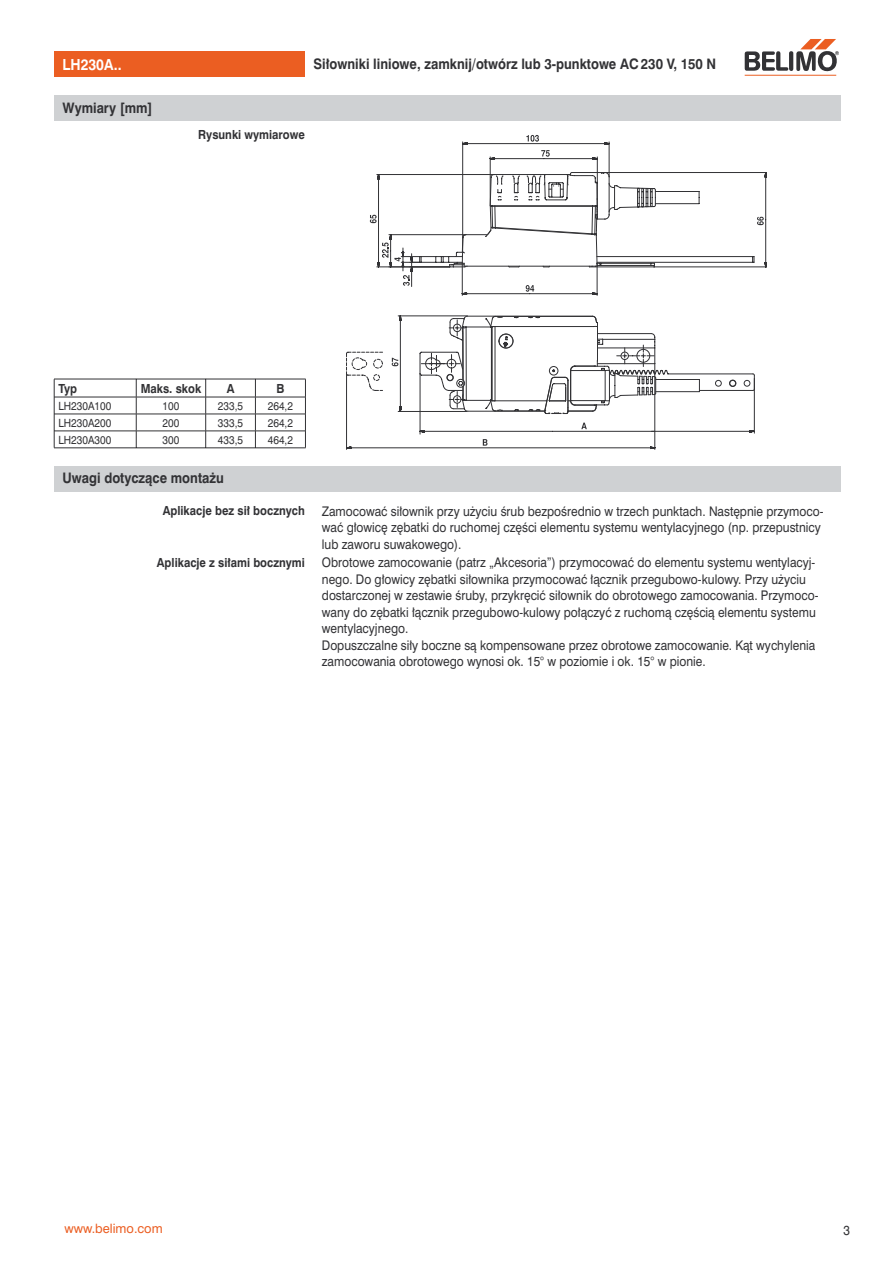
<style>
.page{position:relative;width:893px;height:1263px;background:#fff}
.page>*{position:absolute;margin:0;border:0;box-sizing:border-box;transform-origin:0 0}
._6_tytulik_pomar_na_drugiej{font:700 14.25px "Swis 721 PL";color:#fff;scale:.9 1}
._1_tytul_na_szarej_belce{font:700 13.5px "Swis 721 PL";color:#323235;scale:.9 1}
._4_body{font:12.3px/16.5px "Swis 721 PL";color:#323235;scale:.9 1}
.t1{font:12px "Swis 721 PL";color:#eb5e22}
._3_boldzik{font:700 11.7px "Swis 721 PL";color:#323235;scale:.9 1}
._5_notka{font:10.5px "Swis 721 PL";color:#323235;scale:.9 1}
</style>
<div class="page">
<div style="left:54px;top:96px;width:787px;height:25px;background:#cfd1d3"></div>
<div style="left:54px;top:51px;width:251px;height:26px;background:#eb5e22"></div>
<hr style="left:745px;top:75px;width:91px;height:1px;background:#eb5e22">
<svg style="left:745px;top:39px;width:94px;height:33px"></svg>
<svg style="left:377px;top:143px;width:390px;height:152px"></svg>
<hr style="left:754px;top:378px;width:1px;height:55px;background:#323235">
<svg style="left:346px;top:316px;width:408px;height:133px"></svg>
<hr style="left:54px;top:379px;width:82px;height:1px;background:#323235">
<hr style="left:136px;top:379px;width:69px;height:1px;background:#323235">
<hr style="left:206px;top:379px;width:49px;height:1px;background:#323235">
<hr style="left:256px;top:379px;width:50px;height:1px;background:#323235">
<hr style="left:54px;top:397px;width:82px;height:1px;background:#323235">
<hr style="left:136px;top:397px;width:70px;height:1px;background:#323235">
<hr style="left:206px;top:397px;width:50px;height:1px;background:#323235">
<hr style="left:256px;top:397px;width:50px;height:1px;background:#323235">
<hr style="left:54px;top:414px;width:82px;height:1px;background:#323235">
<hr style="left:136px;top:414px;width:70px;height:1px;background:#323235">
<hr style="left:206px;top:414px;width:50px;height:1px;background:#323235">
<hr style="left:256px;top:414px;width:50px;height:1px;background:#323235">
<hr style="left:54px;top:431px;width:82px;height:1px;background:#323235">
<svg style="left:54px;top:379px;width:1px;height:69px"></svg>
<hr style="left:54px;top:448px;width:82px;height:1px;background:#323235">
<svg style="left:136px;top:380px;width:1px;height:68px"></svg>
<hr style="left:136px;top:431px;width:70px;height:1px;background:#323235">
<hr style="left:136px;top:448px;width:69px;height:1px;background:#323235">
<svg style="left:205px;top:379px;width:1px;height:70px"></svg>
<hr style="left:206px;top:431px;width:50px;height:1px;background:#323235">
<hr style="left:206px;top:448px;width:49px;height:1px;background:#323235">
<svg style="left:255px;top:379px;width:1px;height:70px"></svg>
<hr style="left:256px;top:431px;width:50px;height:1px;background:#323235">
<svg style="left:305px;top:379px;width:1px;height:69px"></svg>
<hr style="left:256px;top:448px;width:50px;height:1px;background:#323235">
<div style="left:54px;top:466px;width:787px;height:26px;background:#cfd1d3"></div>
<p class="_6_tytulik_pomar_na_drugiej" style="left:63px;top:55px;width:67px">LH230A..</p>
<p class="_1_tytul_na_szarej_belce" style="left:313px;top:55px;width:449px">Siłowniki liniowe, zamknij/otwórz lub 3-punktowe AC 230 V, 150 N</p>
<p class="_1_tytul_na_szarej_belce" style="left:63px;top:99px;width:102px">Wymiary [mm]</p>
<p class="_3_boldzik" style="left:198px;top:127px;width:120px">Rysunki wymiarowe</p>
<p class="_3_boldzik" style="left:58px;top:381px;width:22px">Typ</p>
<p class="_3_boldzik" style="left:141px;top:381px;width:69px">Maks. skok</p>
<p class="_3_boldzik" style="left:227px;top:381px;width:10px">A</p>
<p class="_3_boldzik" style="left:276px;top:381px;width:10px">B</p>
<p class="_5_notka" style="left:58px;top:399px;width:60px">LH230A100</p>
<p class="_5_notka" style="left:163px;top:399px;width:20px">100</p>
<p class="_5_notka" style="left:218px;top:399px;width:29px">233,5</p>
<p class="_5_notka" style="left:268px;top:399px;width:29px">264,2</p>
<p class="_5_notka" style="left:58px;top:416px;width:60px">LH230A200</p>
<p class="_5_notka" style="left:163px;top:416px;width:20px">200</p>
<p class="_5_notka" style="left:218px;top:416px;width:29px">333,5</p>
<p class="_5_notka" style="left:268px;top:416px;width:29px">264,2</p>
<p class="_5_notka" style="left:58px;top:433px;width:60px">LH230A300</p>
<p class="_5_notka" style="left:163px;top:433px;width:20px">300</p>
<p class="_5_notka" style="left:218px;top:433px;width:29px">433,5</p>
<p class="_5_notka" style="left:268px;top:433px;width:29px">464,2</p>
<p class="_1_tytul_na_szarej_belce" style="left:63px;top:469px;width:181px">Uwagi dotyczące montażu</p>
<p class="_3_boldzik" style="left:163px;top:503px;width:159px">Aplikacje bez sił bocznych</p>
<p class="_4_body" style="left:322px;top:503px;width:559px">Zamocować siłownik przy użyciu śrub bezpośrednio w trzech punktach. Następnie przymoco&shy;wać głowicę zębatki do ruchomej części elementu systemu wentylacyjnego (np. przepustnicy lub zaworu suwakowego).</p>
<p class="_3_boldzik" style="left:157px;top:555px;width:166px">Aplikacje z siłami bocznymi</p>
<p class="_4_body" style="left:322px;top:554px;width:553px">Obrotowe zamocowanie (patrz „Akcesoria”) przymocować do elementu systemu wentylacyj&shy;nego. Do głowicy zębatki siłownika przymocować łącznik przegubowo-kulowy. Przy użyciu dostarczonej w zestawie śruby, przykręcić siłownik do obrotowego zamocowania. Przymoco&shy;wany do zębatki łącznik przegubowo-kulowy połączyć z ruchomą częścią elementu systemu wentylacyjnego.</p>
<p class="_4_body" style="left:322px;top:637px;width:550px">Dopuszczalne siły boczne są kompensowane przez obrotowe zamocowanie. Kąt wychylenia zamocowania obrotowego wynosi ok. 15° w poziomie i ok. 15° w pionie.</p>
<p class="t1" style="left:65px;top:1220px;width:100px">www.belimo.com</p>
<p class="_4_body" style="left:844px;top:1222px;width:9px">3</p>
</div>
